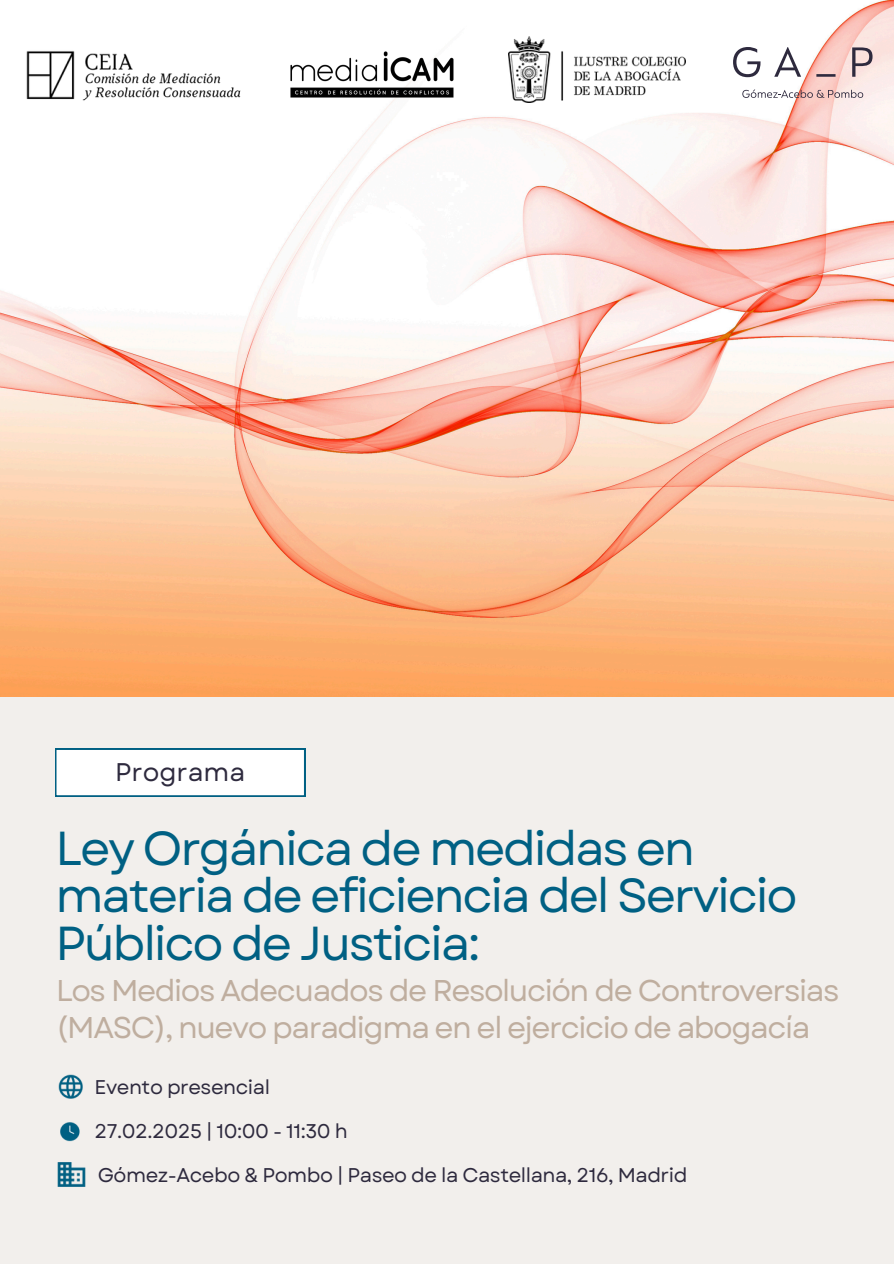
<style>
.page{position:relative;width:894px;height:1264px;background:#fff}
.page>*{position:absolute;margin:0;border:0;box-sizing:border-box;transform-origin:0 0}
.t1{font:47.55px/47.2px "Garet";letter-spacing:-.045em;color:#006083}
.t2{font:30px/37.2px "Garet";letter-spacing:-.045em;color:#bfae9f}
.t3{font:25.5px "Garet";color:#2e2a3e}
.t4{font:19.8px "Garet";letter-spacing:-.025em;color:#2e2a3e}
</style>
<div class="page">
<div style="left:0;top:0;width:893px;height:1263px;background:#f2efec"></div>
<img style="left:0;top:0;width:892px;height:697px">
<img style="left:58px;top:1074px;width:25px;height:25px">
<img style="left:60px;top:1122px;width:20px;height:20px">
<img style="left:57px;top:1162px;width:29px;height:25px">
<svg style="left:55px;top:748px;width:250px;height:48px"></svg>
<svg style="left:732px;top:47px;width:140px;height:30px"></svg>
<svg style="left:742px;top:90px;width:121px;height:8px"></svg>
<img style="left:284px;top:48px;width:176px;height:52px">
<img style="left:21px;top:44px;width:226px;height:59px">
<img style="left:508px;top:36px;width:177px;height:67px">
<p class="t3" style="left:115px;top:754px;width:131px">Programa</p>
<p class="t1" style="left:56px;top:825px;width:743px">Ley Orgánica de medidas en materia de eficiencia del Servicio<br>Público de Justicia:</p>
<h1 class="t2" style="left:56px;top:971px;width:784px">Los Medios Adecuados de Resolución de Controversias (MASC), nuevo paradigma en el ejercicio de abogacía</h1>
<p class="t4" style="left:95px;top:1072px;width:177px">Evento presencial</p>
<p class="t4" style="left:95px;top:1116px;width:255px">27.02.2025 | 10:00 - 11:30 h</p>
<p class="t4" style="left:98px;top:1160px;width:591px">Gómez-Acebo &amp; Pombo | Paseo de la Castellana, 216, Madrid</p>
</div>
